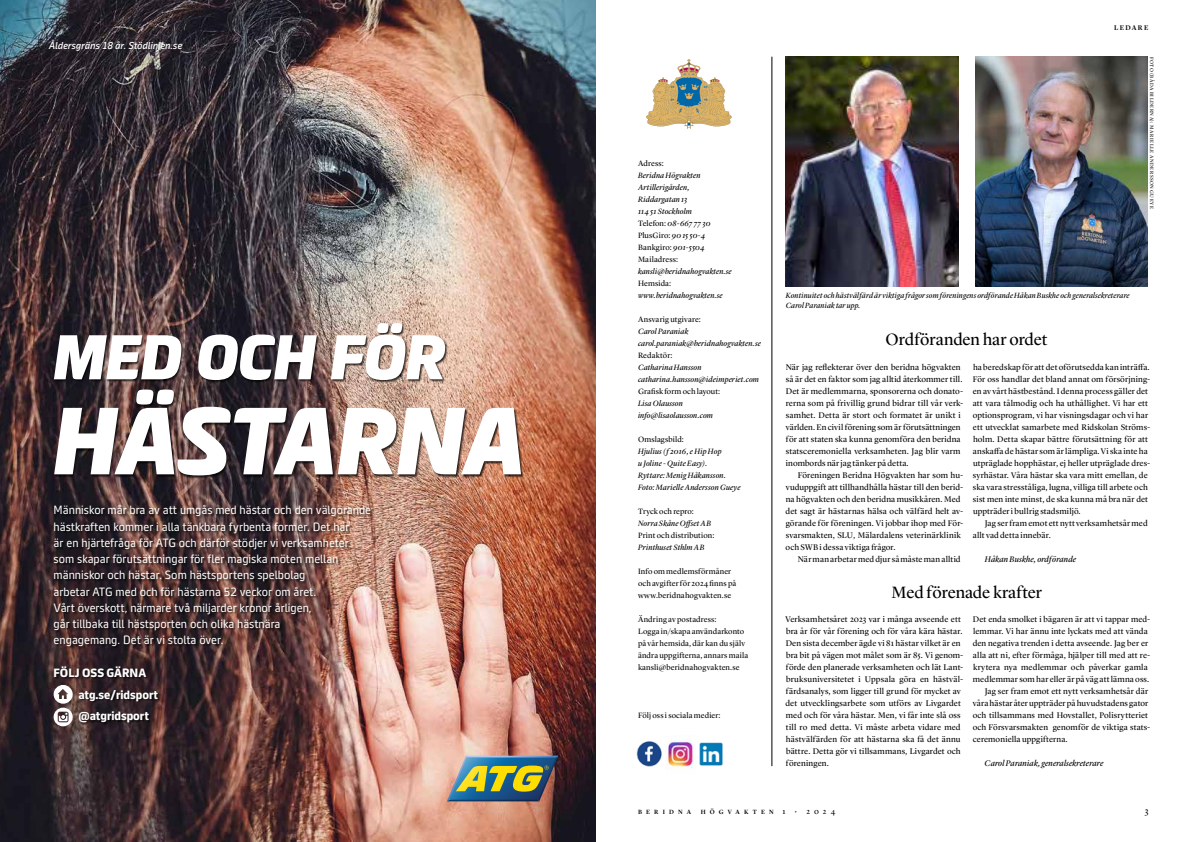
<style>
.page{position:relative;width:1191px;height:842px;background:#fff}
.page>*{position:absolute;margin:0;border:0;box-sizing:border-box;transform-origin:0 0}
.t1{font:91.9px "ATG Rubrik";color:#fff}
.t2{font:60.9px "ATG Rubrik";color:#fff}
.t3{font:17px "Lyon Display";letter-spacing:-.005em;color:#000}
.t4{font:11.6px/16.2px "ATG Text";color:#fff}
.t5{font:800 11.6px/21.9px "ATG Text";color:#fff}
.t6{font:italic 500 9.7px "ATG Text";color:#fff}
.t7{font:9px "Lyon Display";color:#000}
.t8{font:8.6px/12px "Lyon Display";letter-spacing:.015em;color:#000}
.t9{font:8.5px/12px "Lyon Display";letter-spacing:.015em;color:#000}
.t10{font:italic 8.5px "Lyon Display";letter-spacing:.01em;color:#000}
.t11{font:italic 8px/12px "Lyon Display";letter-spacing:.015em;color:#000}
.t12{font:8px/12px "Lyon Display";letter-spacing:.015em;color:#000}
.t13{font:italic 7.8px/10px "Lyon Display";letter-spacing:.015em;color:#000}
.t14{font:500 7px "Lyon Display";letter-spacing:.18em;color:#000}
.t15{font:500 6.3px "Lyon Display";letter-spacing:.655em;color:#000}
.t16{font:5px "Lyon Display";letter-spacing:.095em;color:#000}
.s1{font-style:normal}
.s2{font-size:8.5px}
.s3{font-size:8.6px}
.s4{font-weight:400;font-size:8px}
</style>
<div class="page">
<hr style="left:771px;top:57px;width:1px;height:709px;background:#000">
<img style="left:0;top:0;width:595px;height:842px">
<div style="left:54px;top:323px;width:470px;height:155px;background:#000;opacity:.75"></div>
<div style="left:54px;top:505px;width:319px;height:221px;background:#000;opacity:.75"></div>
<svg style="left:54px;top:685px;width:19px;height:41px"></svg>
<img style="left:447px;top:756px;width:111px;height:45px">
<img style="left:975px;top:57px;width:172px;height:229px">
<svg style="left:646px;top:59px;width:86px;height:70px"></svg>
<img style="left:636px;top:740px;width:59px;height:29px">
<img style="left:699px;top:742px;width:24px;height:24px">
<img style="left:786px;top:57px;width:172px;height:229px">
<p class="t6" style="left:49px;top:40px;width:135px">Åldersgräns 18 år. Stödlinjen.se</p>
<h2 class="t2" style="left:54px;top:321px;width:393px">MED OCH FÖR</h2>
<h1 class="t1" style="left:54px;top:387px;width:473px">HÄSTARNA</h1>
<p class="t4" style="left:54px;top:502px;width:319px">Människor mår bra av att umgås med hästar och den välgörande hästkraften kommer i alla tänkbara fyrbenta former. Det här<br>är en hjärtefråga för ATG och därför stödjer vi verksamheter som skapar förutsättningar för fler magiska möten mellan människor och hästar. Som hästsportens spelbolag<br>arbetar ATG med och för hästarna 52 veckor om året.<br>Vårt överskott, närmare två miljarder kronor årligen,<br>går tillbaka till hästsporten och olika hästnära<br>engagemang. Det är vi stolta över.</p>
<h3 class="t5" style="left:78px;top:661px;width:81px;text-indent:-25px">FÖLJ OSS GÄRNA atg.se/ridsport @atgridsport</h3>
<p class="t12" style="left:638px;top:157px;width:27px">Adress:</p>
<p class="t11" style="left:638px;top:169px;width:74px">Beridna Högvakten<br>Artillerigården,<br>Riddargatan 13<br>114 51 Stockholm<br><span class="s1">Telefon:</span> 08-667 77 30<br><span class="s1">PlusGiro:</span> 90 15 50-4<br><span class="s1">Bankgiro:</span> 901-5504<br><span class="s1">Mailadress:</span></p>
<p class="t11" style="left:638px;top:265px;width:95px">kansli@beridnahogvakten.se</p>
<p class="t12" style="left:638px;top:277px;width:35px">Hemsida:</p>
<p class="t11" style="left:638px;top:289px;width:86px">www.beridnahogvakten.se</p>
<p class="t12" style="left:638px;top:313px;width:64px">Ansvarig utgivare:</p>
<p class="t11" style="left:638px;top:325px;width:124px">Carol Paraniak carol.paraniak@beridnahogvakten.se</p>
<p class="t12" style="left:638px;top:349px;width:36px">Redaktör:</p>
<p class="t11" style="left:638px;top:361px;width:122px">Catharina Hansson catharina.hansson@ideimperiet.com</p>
<p class="t12" style="left:638px;top:385px;width:84px">Grafisk form och layout:</p>
<p class="t11" style="left:638px;top:397px;width:76px">Lisa Olausson info@lisaolausson.com</p>
<p class="t12" style="left:638px;top:433px;width:47px">Omslagsbild:</p>
<p class="t11" style="left:638px;top:445px;width:104px">Hjulius (f 2016, e Hip Hop<br>u Joline - Quite Easy).<br>Ryttare: Menig Håkansson.<br>Foto: Marielle Andersson Gueye</p>
<p class="t12" style="left:638px;top:505px;width:57px">Tryck och repro:</p>
<p class="t11" style="left:638px;top:517px;width:75px">Norra Skåne Offset AB</p>
<p class="t12" style="left:638px;top:529px;width:78px">Print och distribution:</p>
<p class="t11" style="left:638px;top:541px;width:68px">Printhuset Sthlm AB</p>
<p class="t12" style="left:638px;top:565px;width:100px">Info om medlemsförmåner och avgifter för 2024 finns på www.beridnahogvakten.se</p>
<p class="t12" style="left:638px;top:613px;width:112px">Ändring av postadress:<br>Logga in/skapa användarkonto på vår hemsida, där kan du själv ändra uppgifterna, annars maila kansli@beridnahogvakten.se</p>
<p class="t12" style="left:638px;top:709px;width:84px">Följ oss i sociala medier:</p>
<p class="t14" style="left:1114px;top:23px;width:36px">LEDARE</p>
<p class="t16" style="left:1155px;top:57px;width:153px;rotate:90deg">FOTO (BÅDA BILDERNA): MARIELLE ANDERSSON GUEYE</p>
<p class="t13" style="left:785px;top:290px;width:345px">Kontinuitet och hästvälfärd är viktiga frågor som föreningens ordförande Håkan Buskhe och generalsekreterare<br>Carol Paraniak tar upp.</p>
<h3 class="t3" style="left:885px;top:327px;width:163px">Ordföranden har ordet</h3>
<p class="t8" style="left:785px;top:360px;width:179px">När jag reflekterar över den beridna högvakten så är det en faktor som jag alltid återkommer till.<br>Det är medlemmarna, sponsorerna och donato&shy;rerna som på frivillig grund bidrar till vår verk&shy;samhet. Detta är stort och formatet är unikt i</p>
<p class="t9" style="left:786px;top:421px;width:176px">världen. En civil förening som är förutsättningen</p>
<p class="t8" style="left:785px;top:432px;width:176px;text-align:justify">för att staten ska kunna genomföra den beridna statsceremoniella verksamheten. Jag blir varm inombords när jag tänker på detta.</p>
<p class="t8" style="left:785px;top:468px;width:179px;text-indent:12px">Föreningen Beridna Högvakten har som hu&shy;vuduppgift att tillhandhålla hästar till den berid&shy;na högvakten och den beridna mus<span class="s2">ikkåren. Med </span>det sagt är hästarnas hälsa och välfärd helt av&shy;görande för föreningen. Vi jobbar ihop med För-</p>
<p class="t9" style="left:785px;top:529px;width:177px">svarsmakten, SLU, Mälardalens veterinärklinik och SWB i dessa viktiga frågor.</p>
<p class="t9" style="left:797px;top:553px;width:164px">När man arbetar med djur så måste man alltid</p>
<p class="t9" style="left:972px;top:361px;width:179px">ha beredskap för att det oförutsedda kan inträffa.<br>För oss handlar det bland annat om försörjning&shy;en av vårt hästbestånd. I denna process gäller det att vara tålmodig och ha uthållighet. Vi har ett optionsprogram, vi har visningsdagar och vi har ett utvecklat samarbete med Ridskolan Ströms&shy;holm. Detta skapar bättre förutsättning för att anskaffa de hästar som är lämpliga. Vi ska inte ha utpräglade hopphästar, ej heller utpräglade dres&shy;syrhästar. Våra hästar ska vara mitt emellan, de ska vara stresståliga, lugna, villiga till arbete och sist men inte minst, de ska kunna må bra när det uppträder i bullrig stadsmiljö.</p>
<p class="t9" style="left:972px;top:517px;width:176px;text-indent:12px">Jag ser fram emot ett nytt verksamhetsår med allt vad detta inneb<span class="s3">är.</span></p>
<p class="t10" style="left:985px;top:553px;width:93px">Håkan Buskhe, ordförande</p>
<h3 class="t3" style="left:891px;top:579px;width:152px">Med förenade krafter</h3>
<p class="t9" style="left:785px;top:613px;width:179px">Verksamhetsåret 2023 var i många avseende ett bra år för vår förening och för våra kära hästar.<br>Den sista december ägde vi 81 hästar vilket är en bra bit på vägen mot målet som är 85. Vi genom&shy;förde den planerade verksamheten och lät Lant-</p>
<p class="t8" style="left:786px;top:672px;width:179px">bruksuniversitetet i Uppsala göra en hästvä<span class="s2">l-</span></p>
<p class="t9" style="left:785px;top:685px;width:177px;text-align:justify">färdsanalys, som ligger till grund för mycket av det utvecklingsarbete som utförs av Livgardet med och för våra hästar. Men, vi får inte slå oss till ro med detta. Vi måste arbeta vidare med hästvälfärden för att hästarna ska få det ännu bättre. Detta gör vi tillsammans, Livgardet och föreningen.</p>
<p class="t9" style="left:972px;top:613px;width:179px">Det enda smolket i bägaren är att vi tappar med&shy;lemmar. Vi har ännu inte lyckats med att vända den negativa trenden i detta avseende. Jag ber er</p>
<p class="t8" style="left:972px;top:648px;width:179px">alla att ni, efter förmåga, hjälper till med att re-</p>
<p class="t8" style="left:973px;top:660px;width:176px">krytera nya medlemmar och påverkar gamla</p>
<p class="t8" style="left:973px;top:672px;width:178px">medlemmar som har eller är på väg att lämna oss.</p>
<p class="t8" style="left:984px;top:684px;width:165px">Jag ser fram emot ett nytt verksamhetsår där</p>
<p class="t9" style="left:972px;top:697px;width:179px"><span class="s3">våra hästar</span> åter uppträder på huvudstadens gator och tillsammans med Hovstallet, Polisrytteriet och Försvarsmakten genomför de viktiga stats&shy;ceremoniella uppgifterna.</p>
<p class="t10" style="left:984px;top:757px;width:120px">Carol Paraniak, generalsekreterare</p>
<p class="t15" style="left:638px;top:807px;width:55px">BERIDNA</p>
<p class="t15" style="left:700px;top:807px;width:136px">HÖGVAKTEN <span class="s4">1 • 2024</span></p>
<p class="t7" style="left:1144px;top:804px;width:5px">3</p>
</div>
